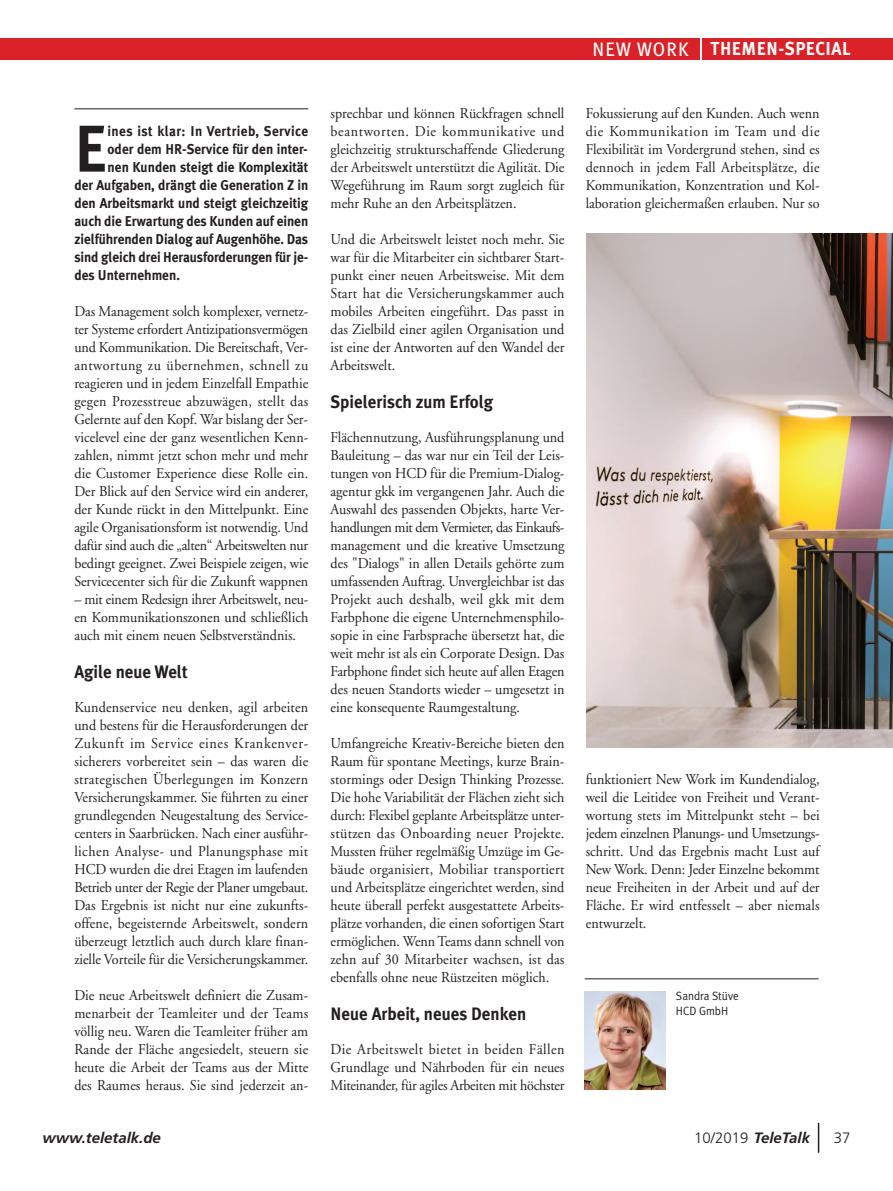
<style>
.page{position:relative;width:893px;height:1191px;background:#fff}
.page>*{position:absolute;margin:0;border:0;box-sizing:border-box;transform-origin:0 0}
.t1{font:700 66px "Meta Plus";color:#231f20;scale:.94 1}
.t2{font:700 18.75px "Meta Plus";letter-spacing:.025em;color:#fff;scale:.93 1}
.t3{font:700 18px "Meta Plus";color:#231f20;scale:.94 1}
.t4{font:15px/18px "Adobe Garamond";color:#231f20;text-align:justify;scale:.94 1}
.t5{font:italic 700 15px "Frutiger";color:#231f20}
.t6{font:300 15px "Frutiger";color:#231f20}
.t7{font:700 14.25px "Meta Plus";color:#231f20;scale:.94 1}
.t8{font:700 14.25px "Meta Plus";letter-spacing:.025em;color:#231f20;scale:.94 1}
.t9{font:12px/15px "Meta Plus Normal";color:#231f20;scale:.94 1}
.s1{font-weight:400;font-size:19.5px}
.s2{font-weight:300;font-style:normal}
</style>
<div class="page">
<div style="left:703px;top:38px;width:190px;height:22px;background:#db2128"></div>
<div style="left:0;top:38px;width:699px;height:22px;background:#db2128"></div>
<hr style="left:74px;top:108px;width:234px;height:1px;background:#231f20">
<img style="left:587px;top:233px;width:306px;height:514px">
<svg style="left:818px;top:1123px;width:1px;height:29px"></svg>
<img style="left:585px;top:991px;width:80px;height:98px">
<hr style="left:585px;top:978px;width:234px;height:1px;background:#231f20">
<h1 class="t1" style="left:74px;top:110px;width:37px">E</h1>
<p class="t8" style="left:108px;top:122px;width:215px">ines ist klar: In Vertrieb, Service</p>
<p class="t7" style="left:108px;top:140px;width:214px">oder dem HR-Service für den inter-</p>
<p class="t7" style="left:108px;top:158px;width:215px">nen Kunden steigt die Komplexität</p>
<p class="t7" style="left:74px;top:176px;width:250px">der Aufgaben, drängt die Generation Z in</p>
<p class="t7" style="left:74px;top:194px;width:250px">den Arbeitsmarkt und steigt gleichzeitig</p>
<p class="t7" style="left:74px;top:212px;width:250px">auch die Erwartung des Kunden auf einen</p>
<p class="t7" style="left:74px;top:230px;width:250px">zielführenden Dialog auf Augenhöhe. Das</p>
<p class="t7" style="left:74px;top:248px;width:250px">sind gleich drei Herausforderungen für je-</p>
<p class="t7" style="left:74px;top:266px;width:114px">des Unternehmen.</p>
<p class="t4" style="left:74px;top:303px;width:250px">Das Management solch komplexer, vernetz&shy;ter Systeme erfordert Antizipationsvermögen und Kommunikation. Die Bereitschaft, Ver&shy;antwortung zu übernehmen, schnell zu reagieren und in jedem Einzelfall Empathie gegen Prozesstreue abzuwägen, stellt das Gelernte auf den Kopf. War bislang der Ser&shy;vicelevel eine der ganz wesentlichen Kenn&shy;zahlen, nimmt jetzt schon mehr und mehr die Customer Experience diese Rolle ein.<br>Der Blick auf den Service wird ein anderer, der Kunde rückt in den Mittelpunkt. Eine agile Organisationsform ist notwendig. Und dafür sind auch die „alten“ Arbeitswelten nur bedingt geeignet. Zwei Beispiele zeigen, wie Servicecenter sich für die Zukunft wappnen</p>
<p class="t4" style="left:74px;top:591px;width:250px">– mit einem Redesign ihrer Arbeitswelt, neu&shy;en Kommunikationszonen und schließlich auch mit einem neuen Selbstverständnis.</p>
<p class="t3" style="left:74px;top:661px;width:122px">Agile neue Welt</p>
<p class="t4" style="left:74px;top:699px;width:250px">Kundenservice neu denken, agil arbeiten und bestens für die Herausforderungen der Zukunft im Service eines Krankenver&shy;sicherers vorbereitet sein – das waren die strategischen Überlegungen im Konzern Versicherungskammer. Sie führten zu einer grundlegenden Neugestaltung des Service&shy;centers in Saarbrücken. Nach einer ausführ&shy;lichen Analyse- und Planungsphase mit HCD wurden die drei Etagen im laufenden Betrieb unter der Regie der Planer umgebaut.<br>Das Ergebnis ist nicht nur eine zukunfts&shy;offene, begeisternde Arbeitswelt, sondern überzeugt letztlich auch durch klare finan&shy;zielle Vorteile für die Versicherungskammer.</p>
<p class="t4" style="left:74px;top:987px;width:250px">Die neue Arbeitswelt definiert die Zusam&shy;menarbeit der Teamleiter und der Teams völlig neu. Waren die Teamleiter früher am Rande der Fläche angesiedelt, steuern sie heute die Arbeit der Teams aus der Mitte des Raumes heraus. Sie sind jederzeit an-</p>
<p class="t4" style="left:331px;top:105px;width:250px">sprechbar und können Rückfragen schnell beantworten. Die kommunikative und gleichzeitig strukturschaffende Gliederung der Arbeitswelt unterstützt die Agilität. Die Wegeführung im Raum sorgt zugleich für mehr Ruhe an den Arbeitsplätzen.</p>
<p class="t4" style="left:331px;top:231px;width:250px">Und die Arbeitswelt leistet noch mehr. Sie war für die Mitarbeiter ein sichtbarer Start&shy;punkt einer neuen Arbeitsweise. Mit dem Start hat die Versicherungskammer auch mobiles Arbeiten eingeführt. Das passt in das Zielbild einer agilen Organisation und ist eine der Antworten auf den Wandel der Arbeitswelt.</p>
<p class="t3" style="left:331px;top:391px;width:175px">Spielerisch zum Erfolg</p>
<p class="t4" style="left:331px;top:429px;width:250px">Flächennutzung, Ausführungsplanung und Bauleitung – das war nur ein Teil der Leis&shy;tungen von HCD für die Premium-Dialog&shy;agentur gkk im vergangenen Jahr. Auch die Auswahl des passenden Objekts, harte Ver&shy;handlungen mit dem Vermieter, das Einkaufs&shy;management und die kreative Umsetzung des "Dialogs" in allen Details gehörte zum umfassenden Auftrag. Unvergleichbar ist das Projekt auch deshalb, weil gkk mit dem Farbphone die eigene Unternehmensphilo&shy;sopie in eine Farbsprache übersetzt hat, die weit mehr ist als ein Corporate Design. Das Farbphone findet sich heute auf allen Etagen des neuen Standorts wieder – umgesetzt in eine konsequente Raumgestaltung.</p>
<p class="t4" style="left:331px;top:735px;width:250px">Umfangreiche Kreativ-Bereiche bieten den Raum für spontane Meetings, kurze Brain&shy;stormings oder Design Thinking Prozesse.<br>Die hohe Variabilität der Flächen zieht sich durch: Flexibel geplante Arbeitsplätze unter&shy;stützen das Onboarding neuer Projekte.<br>Mussten früher regelmäßig Umzüge im Ge&shy;bäude organisiert, Mobiliar transportiert und Arbeitsplätze eingerichtet werden, sind heute überall perfekt ausgestattete Arbeits&shy;plätze vorhanden, die einen sofortigen Start ermöglichen. Wenn Teams dann schnell von zehn auf 30 Mitarbeiter wachsen, ist das ebenfalls ohne neue Rüstzeiten möglich.</p>
<p class="t3" style="left:331px;top:1003px;width:210px">Neue Arbeit, neues Denken</p>
<p class="t4" style="left:331px;top:1041px;width:250px">Die Arbeitswelt bietet in beiden Fällen Grundlage und Nährboden für ein neues Miteinander, für agiles Arbeiten mit höchster</p>
<p class="t2" style="left:592px;top:38px;width:279px"><span class="s1">NEW WORK</span> THEMEN-SPECIAL</p>
<p class="t4" style="left:586px;top:105px;width:250px">Fokussierung auf den Kunden. Auch wenn die Kommunikation im Team und die Flexibilität im Vordergrund stehen, sind es dennoch in jedem Fall Arbeitsplätze, die Kommunikation, Konzentration und Kol&shy;laboration gleichermaßen erlauben. Nur so</p>
<p class="t4" style="left:586px;top:771px;width:250px">funktioniert New Work im Kundendialog, weil die Leitidee von Freiheit und Verant&shy;wortung stets im Mittelpunkt steht – bei jedem einzelnen Planungs- und Umsetzungs&shy;schritt. Und das Ergebnis macht Lust auf New Work. Denn: Jeder Einzelne bekommt neue Freiheiten in der Arbeit und auf der Fläche. Er wird entfesselt – aber niemals entwurzelt.</p>
<p class="t9" style="left:676px;top:988px;width:68px">Sandra Stüve<br>HCD GmbH</p>
<p class="t5" style="left:43px;top:1131px;width:120px">www.teletalk.de</p>
<p class="t5" style="left:694px;top:1131px;width:117px"><span class="s2">10/2019</span> TeleTalk</p>
<p class="t6" style="left:834px;top:1131px;width:18px">37</p>
</div>
